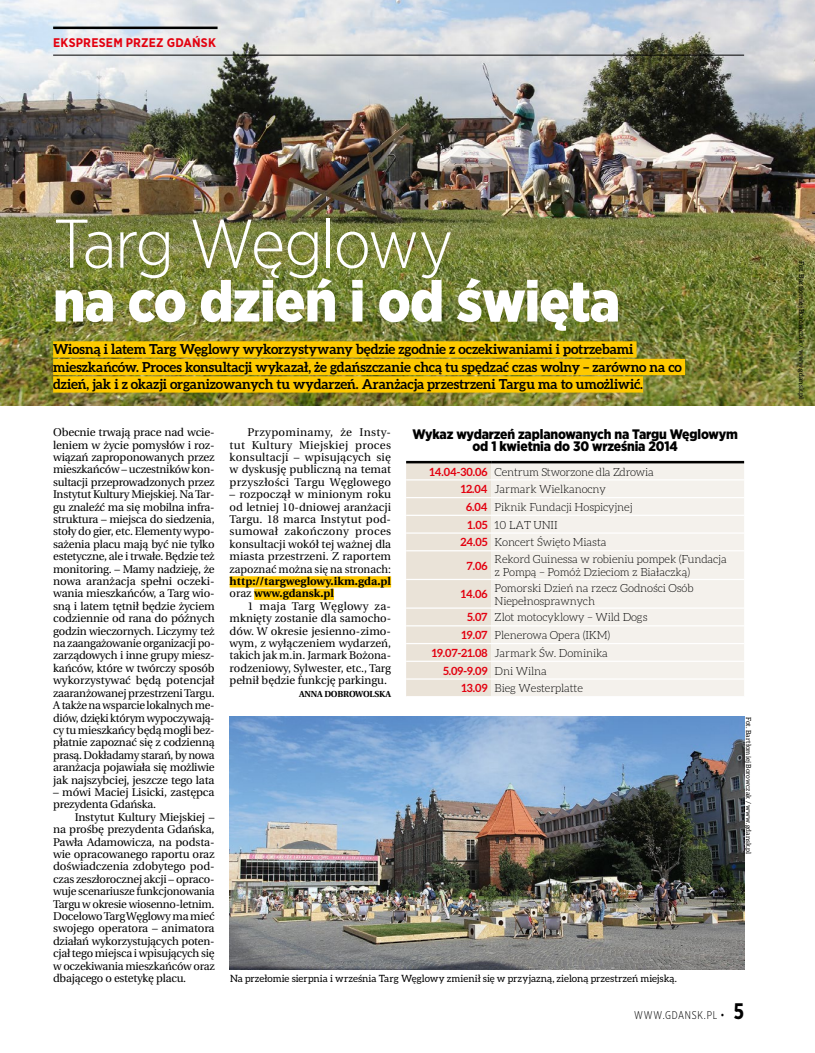
<style>
.page{position:relative;width:815px;height:1053px;background:#fff}
.page>*{position:absolute;margin:0;border:0;box-sizing:border-box;transform-origin:0 0}
.t1{font:300 68.75px "Gotham Narrow";letter-spacing:-.035em;color:#fff}
.t2{font:900 57.5px "Gotham Narrow";letter-spacing:-.015em;color:#fff}
.t3{font:700 13.75px/17.5px "Aleo";letter-spacing:-.005em;color:#000}
.t4{font:900 13.75px/12.5px "Gotham Narrow";letter-spacing:-.01em;color:#000;text-align:center}
.t5{font:700 12.5px "Gotham Narrow";letter-spacing:.02em;color:#e3000f}
.t6{font:11.25px/12.4px "Heuristica";letter-spacing:-.015em;color:#000;text-align:justify}
.t7{font:300 11.25px/12.5px "Aleo";letter-spacing:-.01em;color:#000}
.t8{font:700 11.25px/12.4px "Heuristica";color:#000}
.t9{font:700 11.25px "Aleo";color:#e3000f}
.t10{font:300 11.25px "Gotham X Narrow";letter-spacing:.06em;color:#000}
.t11{font:10px "Aleo";letter-spacing:.005em;color:#000}
.t12{font:700 8.75px "Heuristica";letter-spacing:-.02em;color:#000}
.t13{font:6.88px "Aleo";letter-spacing:.015em;color:#000}
.s1{font-weight:400}
.s2{font-weight:700;color:#e3000f}
.s3{font-weight:300;color:#000}
.s4{font-weight:700;font-size:22.5px}
</style>
<div class="page">
<img style="left:0;top:0;width:815px;height:405px">
<div style="left:406px;top:463px;width:85px;height:233px;background:#eae3d8"></div>
<div style="left:491px;top:463px;width:253px;height:233px;background:#f4f1ec"></div>
<hr style="left:406px;top:479px;width:85px;height:1px;background:#fff">
<hr style="left:491px;top:479px;width:253px;height:1px;background:#fff">
<hr style="left:406px;top:497px;width:85px;height:1px;background:#fff">
<hr style="left:491px;top:497px;width:253px;height:1px;background:#fff">
<hr style="left:406px;top:514px;width:85px;height:2px;background:#fff">
<hr style="left:491px;top:514px;width:253px;height:2px;background:#fff">
<hr style="left:406px;top:532px;width:85px;height:1px;background:#fff">
<hr style="left:491px;top:532px;width:253px;height:1px;background:#fff">
<hr style="left:406px;top:550px;width:85px;height:1px;background:#fff">
<hr style="left:491px;top:550px;width:253px;height:1px;background:#fff">
<hr style="left:406px;top:578px;width:85px;height:2px;background:#fff">
<hr style="left:491px;top:578px;width:253px;height:2px;background:#fff">
<hr style="left:406px;top:607px;width:85px;height:1px;background:#fff">
<hr style="left:491px;top:607px;width:253px;height:1px;background:#fff">
<hr style="left:406px;top:625px;width:85px;height:1px;background:#fff">
<hr style="left:491px;top:625px;width:253px;height:1px;background:#fff">
<hr style="left:406px;top:643px;width:85px;height:1px;background:#fff">
<hr style="left:491px;top:643px;width:253px;height:1px;background:#fff">
<hr style="left:406px;top:660px;width:85px;height:2px;background:#fff">
<hr style="left:491px;top:660px;width:253px;height:2px;background:#fff">
<hr style="left:406px;top:678px;width:85px;height:1px;background:#fff">
<hr style="left:491px;top:678px;width:253px;height:1px;background:#fff">
<hr style="left:406px;top:461px;width:85px;height:2px;background:#000">
<hr style="left:491px;top:461px;width:253px;height:2px;background:#000">
<div style="left:230px;top:576px;width:161px;height:11px;background:#fec900"></div>
<div style="left:254px;top:588px;width:80px;height:12px;background:#fec900"></div>
<img style="left:230px;top:716px;width:514px;height:253px">
<div style="left:53px;top:341px;width:584px;height:16px;background:#fec900"></div>
<div style="left:53px;top:359px;width:632px;height:16px;background:#fec900"></div>
<div style="left:53px;top:376px;width:590px;height:16px;background:#fec900"></div>
<hr style="left:53px;top:27px;width:165px;height:2px;background:#000">
<hr style="left:53px;top:55px;width:691px;height:1px;background:#000">
<p class="t5" style="left:53px;top:34px;width:164px">EKSPRESEM PRZEZ GDAŃSK</p>
<h1 class="t1" style="left:53px;top:201px;width:402px">Targ Węglowy</h1>
<h2 class="t2" style="left:53px;top:263px;width:568px">na co dzień i od święta</h2>
<p class="t3" style="left:53px;top:340px;width:630px">Wiosną i latem Targ Węglowy wykorzystywany będzie zgodnie z oczekiwaniami i potrzebami mieszkańców. Proces konsultacji wykazał, że gdańszczanie chcą tu spędzać czas wolny – zarówno na co dzień, jak i z okazji organizowanych tu wydarzeń. Aranżacja przestrzeni Targu ma to umożliwić.</p>
<p class="t6" style="left:53px;top:426px;width:163px">Obecnie trwają prace nad wcie&shy;leniem w życie pomysłów i roz&shy;wiązań zaproponowanych przez mieszkańców – uczestników kon&shy;sultacji przeprowadzonych przez Instytut Kultury Miejskiej. Na Tar&shy;gu znaleźć ma się mobilna infra&shy;struktura – miejsca do siedzenia, stoły do gier, etc. Elementy wypo&shy;sażenia placu mają być nie tylko estetyczne, ale i trwałe. Będzie też monitoring. – Mamy nadzieję, że nowa aranżacja spełni oczeki&shy;wania mieszkańców, a Targ wio&shy;sną i latem tętnił będzie życiem codziennie od rana do późnych godzin wieczornych. Liczymy też na zaangażowanie organizacji po&shy;zarządowych i inne grupy miesz&shy;kańców, które w twórczy sposób wykorzystywać będą potencjał zaaranżowanej przestrzeni Targu.<br>A także na wsparcie lokalnych me&shy;diów, dzięki którym wypoczywają&shy;cy tu mieszkańcy będą mogli bez&shy;płatnie zapoznać się z codzienną prasą. Dokładamy starań, by nowa aranżacja pojawiała się możliwie jak najszybciej, jeszcze tego lata</p>
<p class="t6" style="left:53px;top:786px;width:163px">– mówi Maciej Lisicki, zastępca prezydenta Gdańska.</p>
<p class="t6" style="left:53px;top:810px;width:163px;text-indent:22px">Instytut Kultury Miejskiej – na prośbę prezydenta Gdańska, Pawła Adamowicza, na podsta&shy;wie opracowanego raportu oraz doświadczenia zdobytego pod&shy;czas zeszłorocznej akcji – opraco&shy;wuje scenariusze funkcjonowania Targu w okresie wiosenno-letnim.<br>Docelowo Targ Węglowy ma mieć swojego operatora – animatora działań wykorzystujących poten&shy;cjał tego miejsca i wpisujących się w oczekiwania mieszkańców oraz dbającego o estetykę placu.</p>
<p class="t6" style="left:230px;top:426px;width:163px;text-indent:18px">Przypominamy, że Insty&shy;tut Kultury Miejskiej proces konsultacji – wpisujących się w dyskusję publiczną na temat przyszłości Targu Węglowego</p>
<p class="t6" style="left:230px;top:488px;width:163px">– rozpoczął w minionym roku od letniej 10-dniowej aranżacji Targu. 18 marca Instytut pod&shy;sumował zakończony proces konsultacji wokół tej ważnej dla miasta przestrzeni. Z raportem zapoznać można się na stronach:</p>
<p class="t8" style="left:230px;top:574px;width:163px">http://targweglowy.ikm.gda.pl <span class="s1">oraz</span> www.gdansk.pl</p>
<p class="t6" style="left:230px;top:600px;width:163px;text-indent:18px">1 maja Targ Węglowy za&shy;mknięty zostanie dla samocho&shy;dów. W okresie jesienno-zimo&shy;wym, z wyłączeniem wydarzeń, takich jak m.in. Jarmark Bożona&shy;rodzeniowy, Sylwester, etc., Targ pełnił będzie funkcję parkingu.</p>
<p class="t12" style="left:299px;top:686px;width:93px">ANNA DOBROWOLSKA</p>
<p class="t4" style="left:412px;top:427px;width:327px">Wykaz wydarzeń zaplanowanych na Targu Węglowym od 1 kwietnia do 30 września 2014</p>
<p class="t7" style="left:430px;top:465px;width:226px"><span class="s2">14.04-30.06</span> Centrum Stworzone dla Zdrowia</p>
<p class="t7" style="left:461px;top:483px;width:147px"><span class="s2">12.04</span> Jarmark Wielkanocny</p>
<p class="t7" style="left:466px;top:500px;width:168px"><span class="s2">6.04</span> Piknik Fundacji Hospicyjnej</p>
<p class="t7" style="left:468px;top:518px;width:91px"><span class="s2">1.05</span> 10 LAT UNII</p>
<p class="t7" style="left:460px;top:536px;width:148px"><span class="s2">24.05</span> Koncert Święto Miasta</p>
<p class="t9" style="left:467px;top:559px;width:22px">7.06</p>
<p class="t7" style="left:495px;top:553px;width:234px">Rekord Guinessa w robieniu pompek (Fundacja z Pompą – Pomóż Dzieciom z Białaczką)</p>
<p class="t9" style="left:461px;top:587px;width:28px">14.06</p>
<p class="t7" style="left:495px;top:581px;width:200px">Pomorski Dzień na rzecz Godności Osób<br>Niepełnosprawnych</p>
<p class="t7" style="left:467px;top:611px;width:182px"><span class="s2">5.07</span> Zlot motocyklowy – Wild Dogs</p>
<p class="t7" style="left:461px;top:629px;width:150px"><span class="s2">19.07</span> Plenerowa Opera (IKM)</p>
<p class="t7" style="left:432px;top:646px;width:178px"><span class="s2">19.07-21.08</span> Jarmark Św. Dominika</p>
<p class="t9" style="left:443px;top:664px;width:105px">5.09-9.09 <span class="s3">Dni Wilna</span></p>
<p class="t7" style="left:462px;top:682px;width:123px"><span class="s2">13.09</span> Bieg Westerplatte</p>
<p class="t13" style="left:752px;top:716px;width:139px;rotate:90deg">Fot. Bartłomiej Borowczak / www.gdansk.pl</p>
<p class="t11" style="left:230px;top:973px;width:448px">Na przełomie sierpnia i września Targ Węglowy zmienił się w przyjazną, zieloną przestrzeń miejską.</p>
<p class="t10" style="left:634px;top:1008px;width:111px">WWW.GDANSK.PL • <span class="s4">5</span></p>
<p class="t13" style="left:805px;top:261px;width:139px;rotate:90deg">Fot. Bartłomiej Borowczak / www.gdansk.pl</p>
</div>
